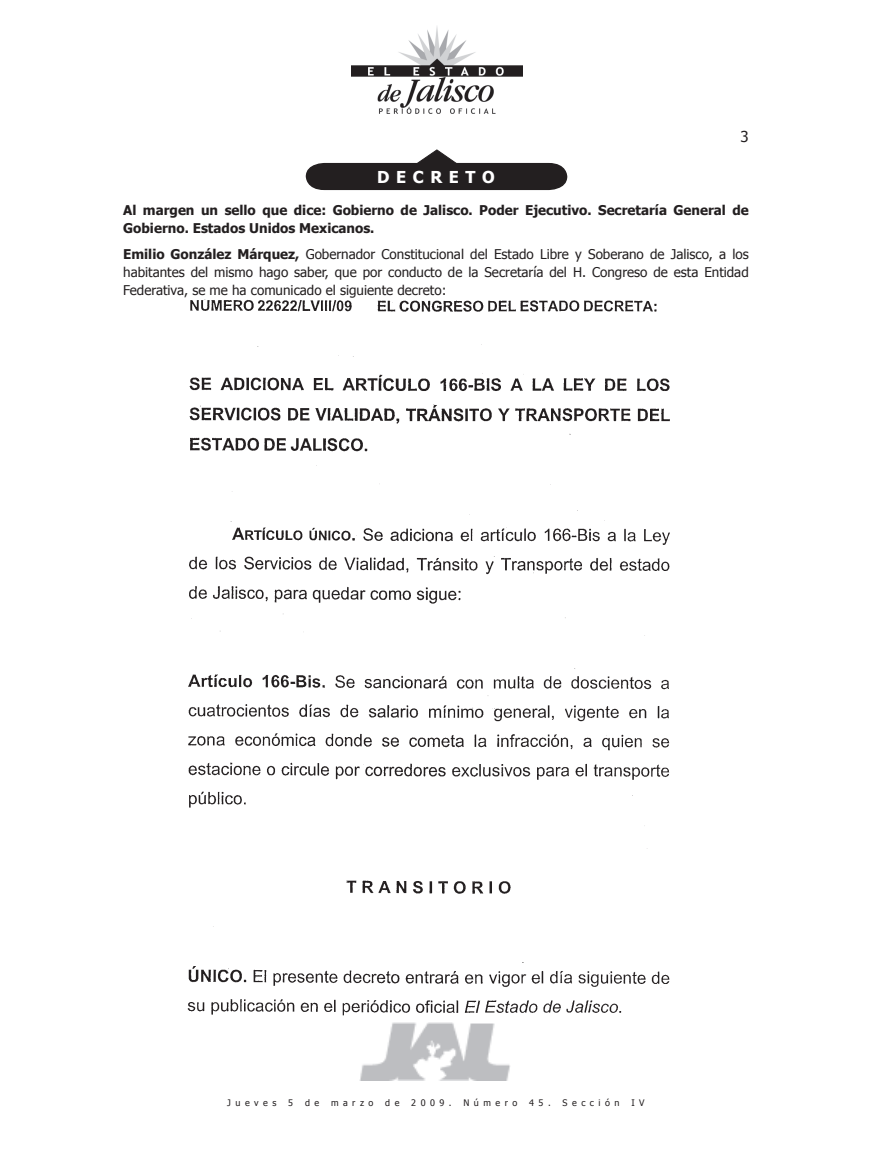
<style>
.page{position:relative;width:872px;height:1149px;background:#fff}
.page>*{position:absolute;margin:0;border:0;box-sizing:border-box;transform-origin:0 0}
._02_último_renglón2{font:700 16.35px "Tahoma";letter-spacing:.4em;color:#fff}
._02_último_renglón2-2{font:13.35px/17.9px "Tahoma";color:#231f20;text-align:justify}
._02_último_renglón2-3{font:700 13.35px/17.9px "Tahoma";color:#231f20}
.t1{font:9px "Tahoma";letter-spacing:.5em;color:#231f20}
.s1{font-weight:700}
</style>
<div class="page">
<img style="left:352px;top:26px;width:170px;height:88px">
<img style="left:360px;top:1022px;width:150px;height:57px">
<svg style="left:305px;top:149px;width:263px;height:42px"></svg>
<img style="left:187px;top:299px;width:483px;height:717px">
<p class="_02_último_renglón2" style="left:377px;top:166px;width:119px">DECRETO</p>
<p class="_02_último_renglón2-3" style="left:123px;top:201px;width:627px">Al margen un sello que dice: Gobierno de Jalisco. Poder Ejecutivo. Secretaría General de<br>Gobierno. Estados Unidos Mexicanos.</p>
<p class="_02_último_renglón2-2" style="left:123px;top:245px;width:627px"><span class="s1">Emilio González Márquez,</span> Gobernador Constitucional del Estado Libre y Soberano de Jalisco, a los habitantes del mismo hago saber, que por conducto de la Secretaría del H. Congreso de esta Entidad Federativa, se me ha comunicado el siguiente decreto:</p>
<p class="t1" style="left:227px;top:1096px;width:51px">Jueves</p>
<p class="t1" style="left:288px;top:1096px;width:6px">5</p>
<p class="t1" style="left:305px;top:1096px;width:16px">d e</p>
<p class="t1" style="left:331px;top:1096px;width:44px">marzo</p>
<p class="t1" style="left:385px;top:1096px;width:16px">d e</p>
<p class="t1" style="left:411px;top:1096px;width:42px">2009.</p>
<p class="t1" style="left:463px;top:1096px;width:55px">Número</p>
<p class="t1" style="left:529px;top:1096px;width:92px">45. Sección</p>
<p class="t1" style="left:631px;top:1096px;width:15px">I V</p>
</div>
